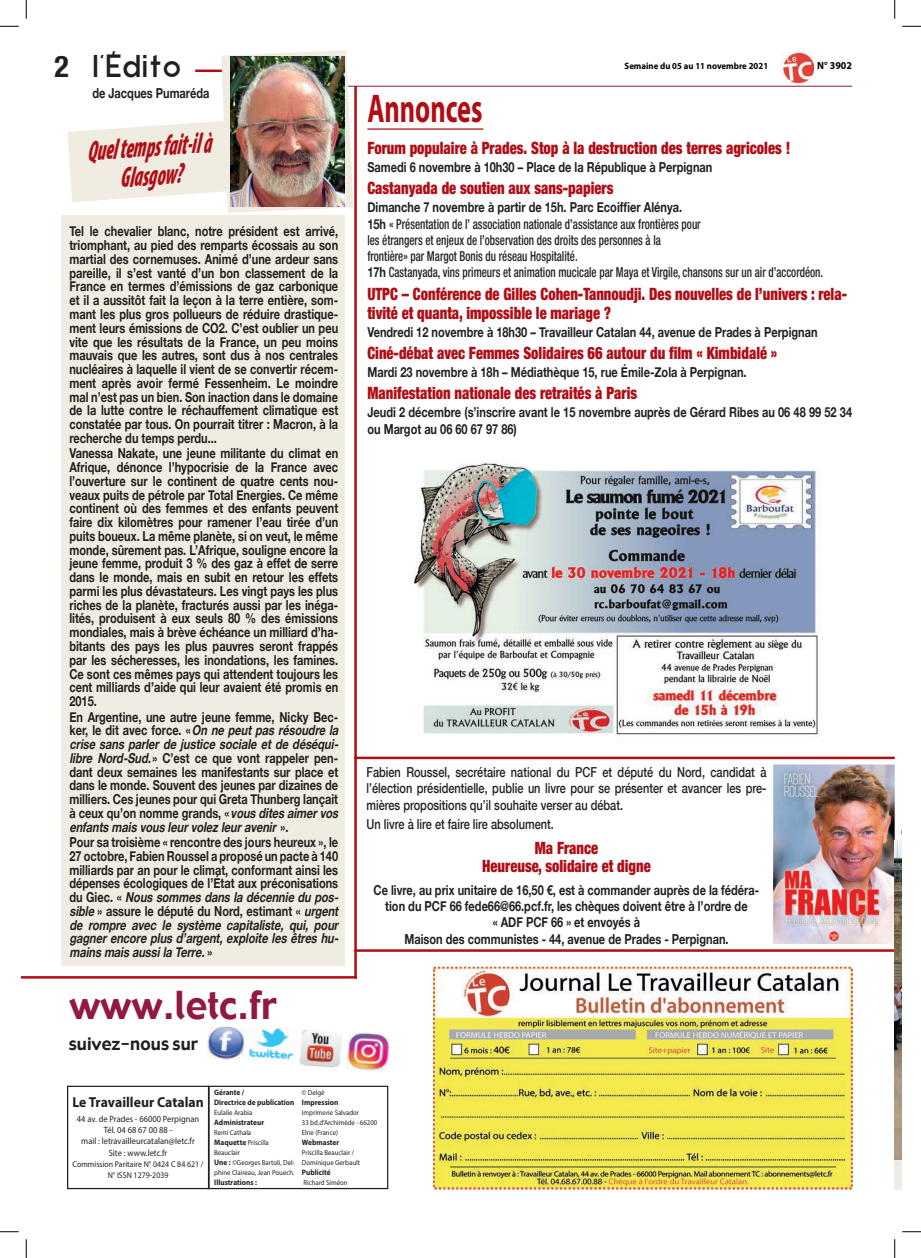
<style>
.page{position:relative;width:921px;height:1258px;background:#fff}
.page>*{position:absolute;margin:0;border:0;box-sizing:border-box;transform-origin:0 0}
.t1{font:700 40.25px "Myriad Pro";color:#b00d15;scale:.65 1}
.t2{font:37.62px "Gadget";letter-spacing:.01em;color:#911942;scale:.96 1}
.t3{font:30px "Modern Sans";color:#231f20}
.t4{font:700 condensed 30px "Helvetica Neue";color:#231f20}
.t5{font:italic 900 condensed 28.75px/28.8px "Myriad Pro";color:#b00d15;text-align:center;scale:.65 1}
.t6{font:17.25px "Gadget";letter-spacing:.01em;color:#231f20;scale:.96 1}
.t7{font:900 condensed 17px/18.8px "Helvetica Neue";color:#b00d15;scale:.86 1}
.t8{font:700 14.5px "Myriad Pro";color:#231f20;scale:.95 1}
.t9{font:700 13.75px/13.8px "Helvetica Neue";color:#231f20;scale:.8 1}
.t10{font:500 condensed 13.75px/16.2px "Helvetica Neue";color:#231f20;scale:.8 1}
.t11{font:500 13.75px/16.2px "Helvetica Neue";color:#231f20;text-align:justify;scale:.8 1}
.t12{font:700 10.5px "Myriad Pro";color:#000;scale:.95 1}
.t13{font:9.12px/11.2px "Myriad Pro";color:#231f20;text-align:center;scale:.93 1}
.t14{font:700 9.12px "Myriad Pro";color:#000;scale:.95 1}
.t15{font:8.5px/11.2px "Myriad Pro";color:#231f20;text-align:center;scale:.93 1}
.t16{font:700 7.88px "Myriad Pro";color:#231f20;scale:.93 1}
.t17{font:700 7.88px/10px "Myriad Pro";color:#231f20;scale:.92 1}
.t18{font:7.25px/10px "Myriad Pro";color:#231f20;scale:.93 1}
.s1{font-style:italic}
.s2{font-weight:700;font-stretch:normal}
.s3{font-weight:700;font-size:7.88px}
</style>
<div class="page">
<img style="left:781px;top:52px;width:32px;height:31px">
<hr style="left:338px;top:86px;width:514px;height:1px;background:#911942">
<hr style="left:354px;top:86px;width:3px;height:892px;background:#b00d15">
<div style="left:62px;top:215px;width:283px;height:750px;background:#f0ece2"></div>
<hr style="left:21px;top:976px;width:336px;height:2px;background:#b00d15">
<div style="left:67px;top:1085px;width:142px;height:103px;border:1px solid #231f20"></div>
<div style="left:208px;top:1085px;width:180px;height:103px;border:1px solid #231f20"></div>
<img style="left:207px;top:1026px;width:37px;height:34px">
<img style="left:244px;top:1027px;width:50px;height:33px">
<img style="left:299px;top:1030px;width:43px;height:38px">
<img style="left:347px;top:1033px;width:43px;height:38px">
<svg style="left:67px;top:50px;width:286px;height:163px"></svg>
<img style="left:231px;top:57px;width:113px;height:150px">
<hr style="left:367px;top:128px;width:116px;height:2px;background:#b00d15">
<img style="left:433px;top:965px;width:419px;height:224px">
<hr style="left:354px;top:756px;width:540px;height:3px;background:#b00d15">
<hr style="left:354px;top:949px;width:540px;height:2px;background:#b00d15">
<img style="left:773px;top:764px;width:121px;height:179px">
<img style="left:894px;top:840px;width:7px;height:320px">
<svg style="left:894px;top:1160px;width:7px;height:30px"></svg>
<img style="left:412px;top:462px;width:406px;height:275px">
<svg style="left:0;top:25px;width:19px;height:2px"></svg>
<svg style="left:902px;top:25px;width:19px;height:2px"></svg>
<svg style="left:0;top:1231px;width:19px;height:1px"></svg>
<svg style="left:902px;top:1231px;width:19px;height:1px"></svg>
<svg style="left:25px;top:0;width:2px;height:19px"></svg>
<svg style="left:25px;top:1239px;width:2px;height:18px"></svg>
<svg style="left:894px;top:0;width:1px;height:19px"></svg>
<svg style="left:894px;top:1239px;width:1px;height:18px"></svg>
<h3 class="t4" style="left:55px;top:42px;width:16px">2</h3>
<h3 class="t3" style="left:92px;top:51px;width:91px">l'Édito</h3>
<p class="t9" style="left:92px;top:86px;width:148px">de Jacques Pumaréda</p>
<h3 class="t5" style="left:86px;top:136px;width:193px;rotate:-4deg">Quel temps fait-il à<br>Glasgow?</h3>
<p class="t9" style="left:69px;top:224px;width:337px;text-align:justify">Tel le chevalier blanc, notre président est arrivé, triomphant, au pied des remparts écossais au son martial des cornemuses. Animé d’une ardeur sans pareille, il s’est vanté d’un bon classement de la France en termes d’émissions de gaz carbonique et il a aussitôt fait la leçon à la terre entière, som&shy;mant les plus gros pollueurs de réduire drastique&shy;ment leurs émissions de CO2. C’est oublier un peu vite que les résultats de la France, un peu moins mauvais que les autres, sont dus à nos centrales nucléaires à laquelle il vient de se convertir récem&shy;ment après avoir fermé Fessenheim. Le moindre mal n’est pas un bien. Son inaction dans le domaine de la lutte contre le réchauffement climatique est constatée par tous. On pourrait titrer : Macron, à la recherche du temps perdu...</p>
<p class="t9" style="left:69px;top:446px;width:337px;text-align:justify">Vanessa Nakate, une jeune militante du climat en Afrique, dénonce l’hypocrisie de la France avec l’ouverture sur le continent de quatre cents nou&shy;veaux puits de pétrole par Total Energies. Ce même continent où des femmes et des enfants peuvent faire dix kilomètres pour ramener l’eau tirée d’un puits boueux. La même planète, si on veut, le même monde, sûrement pas. L’Afrique, souligne encore la jeune femme, produit 3 % des gaz à effet de serre dans le monde, mais en subit en retour les effets parmi les plus dévastateurs. Les vingt pays les plus riches de la planète, fracturés aussi par les inéga&shy;lités, produisent à eux seuls 80 % des émissions mondiales, mais à brève échéance un milliard d’ha&shy;bitants des pays les plus pauvres seront frappés par les sécheresses, les inondations, les famines.<br>Ce sont ces mêmes pays qui attendent toujours les cent milliards d’aide qui leur avaient été promis en 2015.</p>
<p class="t9" style="left:69px;top:709px;width:341px">En Argentine, une autre jeune femme, Nicky Bec&shy;k e r, l e d i t a v e c f o r c e . « <span class="s1">On ne peut pas résoudre la crise sans parler de justice sociale et de déséqui&shy;libre Nord-Sud.</span>» C’est ce que vont rappeler pen&shy;dant deux semaines les manifestants sur place et dans le monde. Souvent des jeunes par dizaines de milliers. Ces jeunes pour qui Greta Thunberg lançait à ceux qu’on nomme grands, « <span class="s1">vous dites aimervos enfants mais vous leurvolez leuravenir</span> » .</p>
<p class="t9" style="left:69px;top:835px;width:341px">Pour sa troisième « rencontre des jours heureux », le 27 octobre, Fabien Roussel a proposé un pacte à 140 milliards par an pour le climat, conformant ainsi les dépenses écologiques de l’État aux préconisations d u G i e c . « <span class="s1">Nous sommes dans la décennie du pos&shy;sible</span> » assure le député du Nord, estimant « <span class="s1">urgent de rompre avec le système capitaliste, qui, pour gagner encore plus d’argent, exploite les êtres hu&shy;mains mais aussila Terre.</span>»</p>
<h2 class="t2" style="left:69px;top:980px;width:217px">www.letc.fr</h2>
<p class="t6" style="left:69px;top:1032px;width:136px">suivez-nous sur</p>
<p class="t14" style="left:624px;top:60px;width:153px">Semaine du 05 au 11 novembre 2021</p>
<p class="t12" style="left:817px;top:59px;width:38px">N° 3902</p>
<h1 class="t1" style="left:367px;top:82px;width:179px">Annonces</h1>
<p class="t7" style="left:367px;top:138px;width:493px">Forum populaire à Prades. Stop à la destruction des terres agricoles !</p>
<p class="t9" style="left:367px;top:160px;width:433px">Samedi 6 novembre à 10h30 – Place de la République à Perpignan</p>
<p class="t7" style="left:367px;top:179px;width:288px">Castanyada de soutien aux sans-papiers</p>
<p class="t10" style="left:367px;top:199px;width:571px"><span class="s2">Dimanche 7 novembre à partir de 15h. Parc Ecoiffier Alénya.<br>15h</span> « Présentation de l’ association nationale d’assistance aux frontières pour<br>les étrangers et enjeux de l’observation des droits des personnes à la<br>frontière» par Margot Bonis du réseau Hospitalité.<br><span class="s2">17h</span> Castanyada, vins primeurs et animation mucicale par Maya et Virgile, chansons sur un air d’accordéon.</p>
<p class="t7" style="left:367px;top:284px;width:559px">UTPC – Conférence de Gilles Cohen-Tannoudji. Des nouvelles de l’univers : rela&shy;tivité et quanta, impossible le mariage ?</p>
<p class="t9" style="left:367px;top:324px;width:564px">Vendredi 12 novembre à 18h30 – Travailleur Catalan 44, avenue de Prades à Perpignan</p>
<p class="t7" style="left:367px;top:343px;width:478px">Ciné-débat avec Femmes Solidaires 66 autour du film « Kimbidalé »</p>
<p class="t9" style="left:367px;top:365px;width:475px">Mardi 23 novembre à 18h – Médiathèque 15, rue Émile-Zola à Perpignan.</p>
<p class="t7" style="left:367px;top:383px;width:315px">Manifestation nationale des retraités à Paris</p>
<p class="t9" style="left:367px;top:404px;width:607px;line-height:16.2px">Jeudi 2 décembre (s’inscrire avant le 15 novembre auprès de Gérard Ribes au 06 48 99 52 34 ou Margot au 06 60 67 97 86)</p>
<p class="t11" style="left:366px;top:763px;width:501px">Fabien Roussel, secrétaire national du PCF et député du Nord, candidat à l’élection présidentielle, publie un livre pour se présenter et avancer les pre&shy;mières propositions qu’il souhaite verser au débat.</p>
<p class="t11" style="left:366px;top:816px;width:236px">Un livre à lire et faire lire absolument.</p>
<p class="t7" style="left:482px;top:838px;width:197px;line-height:17.5px;text-align:center">Ma France<br>Heureuse, solidaire et digne</p>
<p class="t9" style="left:373px;top:881px;width:483px;line-height:16.2px;text-align:center">Ce livre, au prix unitaire de 16,50 €, est à commander auprès de la fédéra&shy;tion du PCF 66 fede66@66.pcf.fr, les chèques doivent être à l’ordre de<br>« ADF PCF 66 » et envoyés à<br>Maison des communistes - 44, avenue de Prades - Perpignan.</p>
<p class="t8" style="left:72px;top:1092px;width:140px">Le Travailleur Catalan</p>
<p class="t13" style="left:77px;top:1112px;width:133px">44 av. de Prades - 66000 Perpignan<br>Tél. 04 68 67 00 88 -<br>mail : letravailleurcatalan@letc.fr<br>Site : www.letc.fr</p>
<p class="t15" style="left:73px;top:1158px;width:142px">Commission Paritaire N° 0424 C 84 621 /<br>N° ISSN 1279-2039</p>
<p class="t17" style="left:214px;top:1086px;width:89px">Gérante /<br>Directrice de publication</p>
<p class="t18" style="left:214px;top:1106px;width:43px">Eulalie Arabia</p>
<p class="t16" style="left:214px;top:1116px;width:55px">Administrateur</p>
<p class="t18" style="left:214px;top:1126px;width:88px">Remi Cathala<br><span class="s3">Maquette</span> Priscilla<br>Beauclair<br><span class="s3">Une :</span> ©Georges Bartoli, Del&shy;phine Claireau, Jean Pouech.</p>
<p class="t16" style="left:214px;top:1176px;width:48px">Illustrations :</p>
<p class="t18" style="left:302px;top:1086px;width:26px">© Delgé</p>
<p class="t16" style="left:302px;top:1096px;width:41px">Impression</p>
<p class="t18" style="left:302px;top:1106px;width:83px">Imprimerie Salvador<br>33 bd.d’Archimède - 66200<br>Elne (France)</p>
<p class="t16" style="left:302px;top:1136px;width:42px">Webmaster</p>
<p class="t18" style="left:302px;top:1146px;width:64px">Priscilla Beauclair /<br>Dominique Gerbault</p>
<p class="t16" style="left:302px;top:1166px;width:33px">Publicité</p>
<p class="t18" style="left:303px;top:1176px;width:49px">Richard Siméon</p>
</div>
